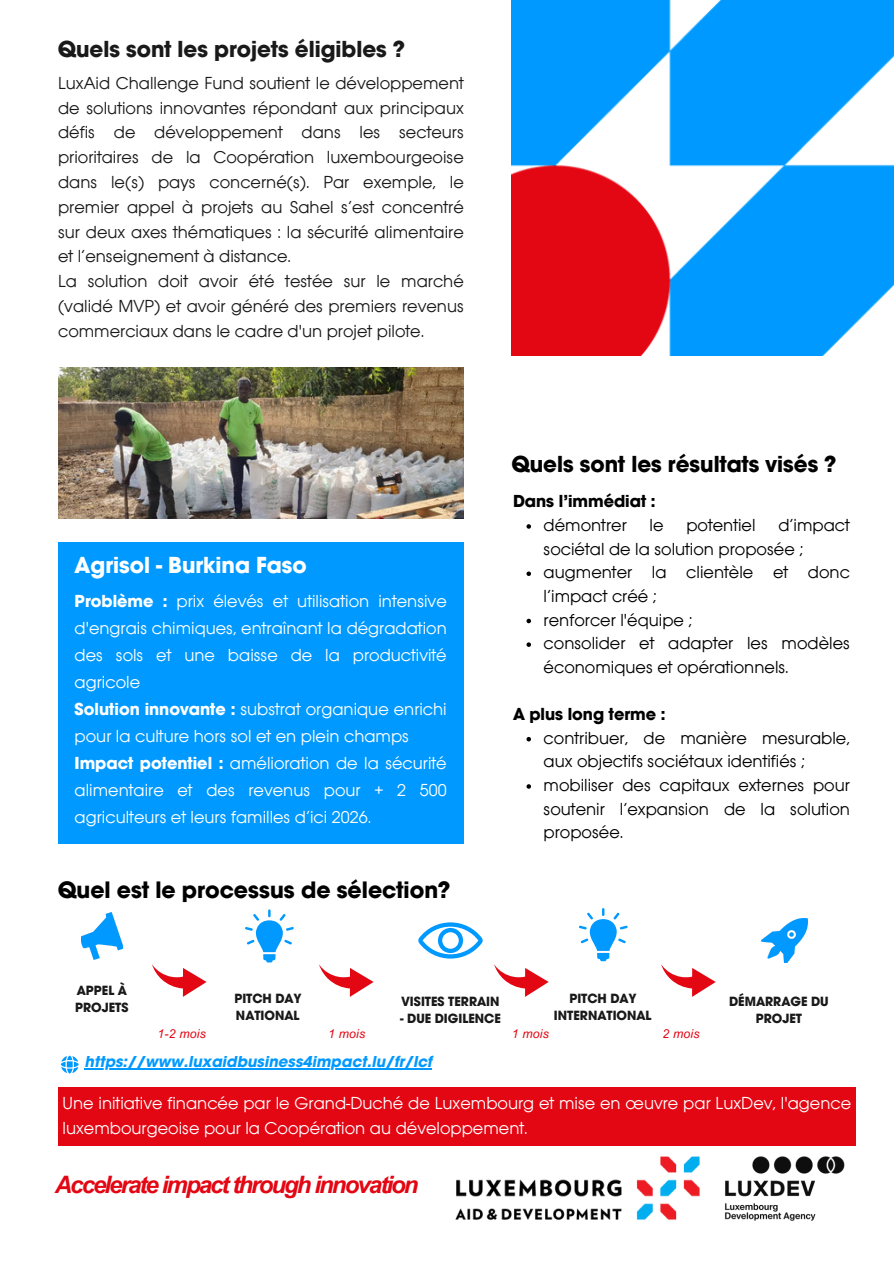
<style>
.page{position:relative;width:894px;height:1264px;background:#fff}
.page>*{position:absolute;margin:0;border:0;box-sizing:border-box;transform-origin:0 0}
.t1{font:700 24.6px "Avant Gard EF";color:#000}
.t2{font:italic 700 24px "Arial MT Pro";letter-spacing:-.08em;color:#e30613}
.t3{font:700 24px "Avant Gard EF";color:#191919}
.t4{font:700 24px "Avant Gard EF";color:#000}
.t5{font:700 24px "Avant Gard EF";color:#fff}
.t6{font:18px/27px "Avant Gard EF";color:#fff}
.t7{font:18px/24.8px "Avant Gard EF";color:#191919}
.t8{font:18px/23.7px "Avant Gard EF";color:#000}
.t9{font:700 18px "Avant Gard EF";color:#000}
.t10{font:italic 700 15px "ITC Avant Garde Pro";color:#09f}
.t11{font:700 13.8px/17.2px "Avant Gard EF";color:#191919}
.t12{font:italic 12.3px "Arial MT Pro";letter-spacing:.015em;color:#e30613}
.s1{font-weight:700}
</style>
<div class="page">
<div style="left:58px;top:1087px;width:797px;height:58px;background:#e30613"></div>
<img style="left:426px;top:1145px;width:282px;height:75px">
<svg style="left:152px;top:964px;width:54px;height:32px"></svg>
<svg style="left:494px;top:964px;width:54px;height:32px"></svg>
<svg style="left:661px;top:964px;width:54px;height:32px"></svg>
<svg style="left:319px;top:964px;width:54px;height:32px"></svg>
<div style="left:58px;top:542px;width:406px;height:301px;background:#09f"></div>
<svg style="left:526px;top:524px;width:5px;height:4px"></svg>
<svg style="left:526px;top:571px;width:5px;height:5px"></svg>
<svg style="left:526px;top:618px;width:5px;height:5px"></svg>
<svg style="left:526px;top:642px;width:5px;height:5px"></svg>
<svg style="left:526px;top:737px;width:5px;height:4px"></svg>
<svg style="left:526px;top:784px;width:5px;height:4px"></svg>
<img style="left:511px;top:0;width:382px;height:355px">
<img style="left:58px;top:367px;width:405px;height:151px">
<svg style="left:418px;top:922px;width:65px;height:36px"></svg>
<img style="left:81px;top:912px;width:42px;height:47px">
<img style="left:761px;top:918px;width:46px;height:44px">
<svg style="left:245px;top:909px;width:48px;height:53px"></svg>
<svg style="left:579px;top:908px;width:48px;height:53px"></svg>
<img style="left:708px;top:1139px;width:148px;height:82px">
<svg style="left:61px;top:1055px;width:18px;height:18px"></svg>
<hr style="left:85px;top:1067px;width:347px;height:2px;background:#09f">
<p class="t3" style="left:58px;top:39px;width:348px">Quels sont les projets éligibles ?</p>
<h4 class="t7" style="left:58px;top:71px;width:407px">LuxAid Challenge Fund soutient le développement de solutions innovantes répondant aux principaux défis de développement dans les secteurs prioritaires de la Coopération luxembourgeoise dans le(s) pays concerné(s). Par exemple, le premier appel à projets au Sahel s’est concentré sur deux axes thématiques : la sécurité alimentaire et l’enseignement à distance.<br>La solution doit avoir été testée sur le marché (validé MVP) et avoir généré des premiers revenus commerciaux dans le cadre d'un projet pilote.</h4>
<h2 class="t5" style="left:75px;top:555px;width:233px">Agrisol - Burkina Faso</h2>
<p class="t6" style="left:75px;top:588px;width:373px"><span class="s1">Problème :</span> prix élevés et utilisation intensive d'engrais chimiques, entraînant la dégradation des sols et une baisse de la productivité agricole<br><span class="s1">Solution innovante :</span> substrat organique enrichi pour la culture hors sol et en plein champs <span class="s1">Impact potentiel :</span> amélioration de la sécurité alimentaire et des revenus pour + 2 500 agriculteurs et leurs familles d’ici 2026.</p>
<h2 class="t1" style="left:58px;top:879px;width:394px">Quel est le processus de sélection?</h2>
<p class="t4" style="left:511px;top:453px;width:326px">Quels sont les résultats visés ?</p>
<h1 class="t9" style="left:513px;top:494px;width:144px">Dans l’immédiat :</h1>
<p class="t8" style="left:543px;top:514px;width:85px">démontrer</p>
<p class="t8" style="left:649px;top:514px;width:15px">le</p>
<p class="t8" style="left:686px;top:514px;width:71px">potentiel</p>
<p class="t8" style="left:543px;top:514px;width:308px;text-indent:235px">d’impact sociétal de la solution proposée ;</p>
<p class="t8" style="left:543px;top:561px;width:308px">augmenter la clientèle et donc l’impact créé ;</p>
<p class="t8" style="left:543px;top:608px;width:150px">renforcer l'équipe ;</p>
<p class="t8" style="left:543px;top:632px;width:308px">consolider et adapter les modèles économiques et opérationnels.</p>
<p class="t9" style="left:513px;top:706px;width:154px">A plus long terme :</p>
<h4 class="t8" style="left:543px;top:726px;width:308px">contribuer, de manière mesurable, aux objectifs sociétaux identifiés ;</h4>
<p class="t8" style="left:543px;top:774px;width:308px;text-align:justify">mobiliser des capitaux externes pour soutenir l’expansion de la solution proposée.</p>
<p class="t11" style="left:75px;top:982px;width:55px">APPEL À<br>PROJETS</p>
<h1 class="t11" style="left:234px;top:990px;width:68px">PITCH DAY<br>NATIONAL</h1>
<h3 class="t11" style="left:553px;top:990px;width:99px;text-align:center">PITCH DAY<br>INTERNATIONAL</h3>
<p class="t11" style="left:728px;top:993px;width:101px;text-align:center">DÉMARRAGE DU<br>PROJET</p>
<h1 class="t11" style="left:401px;top:993px;width:99px">VISITES TERRAIN</h1>
<h1 class="t11" style="left:400px;top:1010px;width:102px">- DUE DIGILENCE</h1>
<p class="t12" style="left:157px;top:1028px;width:50px">1-2 mois</p>
<p class="t12" style="left:328px;top:1028px;width:39px">1 mois</p>
<p class="t12" style="left:511px;top:1028px;width:39px">1 mois</p>
<p class="t12" style="left:662px;top:1028px;width:39px">2 mois</p>
<h4 class="t10" style="left:85px;top:1055px;width:349px">https://www.luxaidbusiness4impact.lu/fr/lcf</h4>
<h1 class="t6" style="left:63px;top:1091px;width:790px;line-height:24.8px">Une initiative financée par le Grand-Duché de Luxembourg et mise en œuvre par LuxDev, l'agence luxembourgeoise pour la Coopération au développement.</h1>
<p class="t2" style="left:55px;top:1175px;width:365px">Accelerate impact through innovation</p>
</div>
